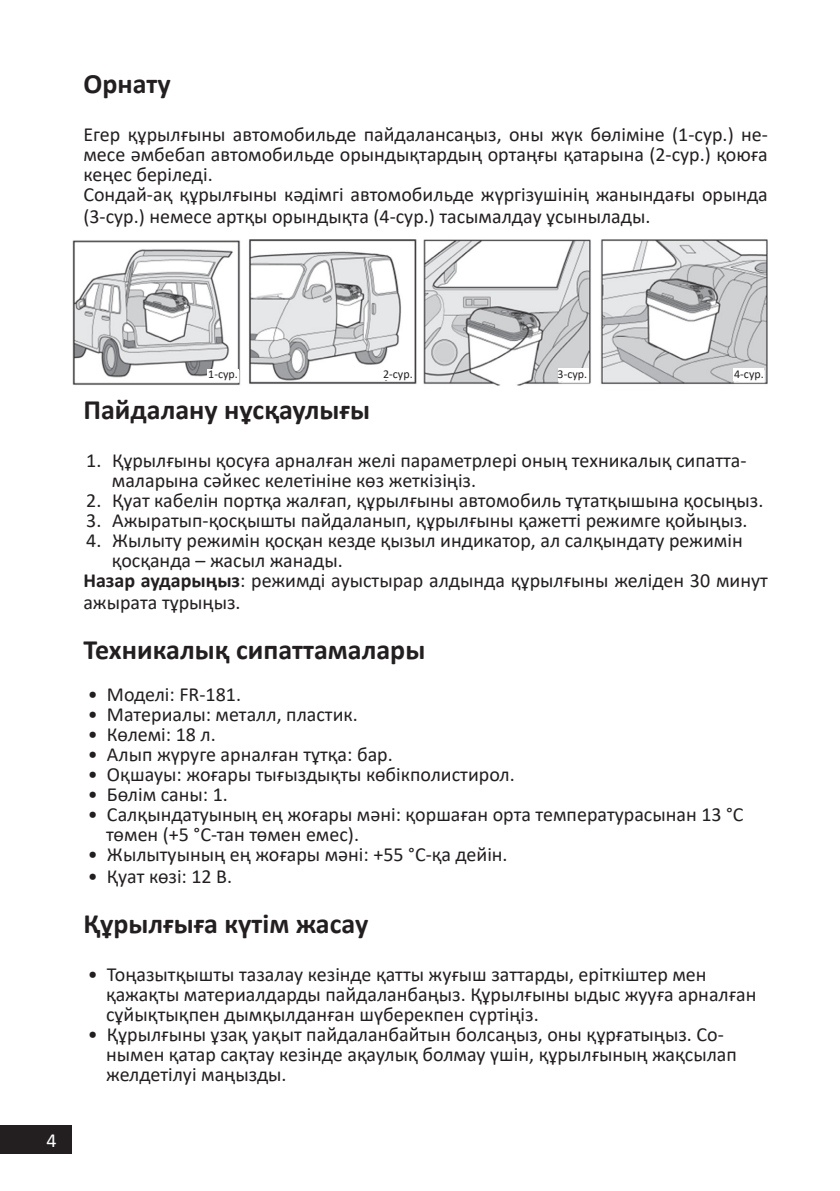
<style>
.page{position:relative;width:840px;height:1191px;background:#fff}
.page>*{position:absolute;margin:0;border:0;box-sizing:border-box;transform-origin:0 0}
.Заголовок_14{font:700 28px "Calibri";color:#231f20}
.t1{font:20px/20px "Calibri";color:#231f20}
.t2{font:20px "Calibri";color:#fff}
.t3{font:12px "Calibri";color:#231f20}
.s1{font-weight:700}
</style>
<div class="page">
<div style="left:0;top:1125px;width:72px;height:29px;background:#231f20"></div>
<img style="left:72px;top:240px;width:695px;height:146px">
<img style="left:208px;top:369px;width:30px;height:12px">
<img style="left:383px;top:367px;width:30px;height:12px">
<img style="left:558px;top:368px;width:30px;height:13px">
<img style="left:733px;top:368px;width:30px;height:13px">
<p class="Заголовок_14" style="left:83px;top:64px;width:89px">Орнату</p>
<p class="t1" style="left:83px;top:124px;width:685px;text-align:justify">Егер құрылғыны автомобильде пайдалансаңыз, оны жүк бөліміне (1-сур.) не&shy;месе әмбебап автомобильде орындықтардың ортаңғы қатарына (2-сур.) қоюға кеңес беріледі.</p>
<p class="t1" style="left:83px;top:183px;width:685px;line-height:22px">Сондай-ақ құрылғыны кәдімгі автомобильде жүргізушінің жанындағы орында (3-сур.) немесе артқы орындықта (4-сур.) тасымалдау ұсынылады.</p>
<p class="t2" style="left:47px;top:1127px;width:12px">4</p>
<p class="t3" style="left:208px;top:366px;width:31px">1-сур.</p>
<p class="t3" style="left:383px;top:365px;width:31px">2-сур.</p>
<p class="t3" style="left:557px;top:365px;width:31px">3-сур.</p>
<p class="t3" style="left:733px;top:365px;width:31px">4-сур.</p>
<p class="Заголовок_14" style="left:83px;top:390px;width:288px">Пайдалану нұсқаулығы</p>
<p class="t1" style="left:112px;top:450px;width:636px;text-indent:-26px">1. Құрылғыны қосуға арналған желі параметрлері оның техникалық сипатта&shy;маларына сәйкес келетініне көз жеткізіңіз.</p>
<p class="t1" style="left:86px;top:490px;width:678px">2. Қуат кабелін портқа жалғап, құрылғыны автомобиль тұтатқышына қосыңыз.</p>
<p class="t1" style="left:86px;top:510px;width:662px">3. Ажыратып-қосқышты пайдаланып, құрылғыны қажетті режимге қойыңыз.</p>
<p class="t1" style="left:112px;top:530px;width:632px;text-indent:-26px">4. Жылыту режимін қосқан кезде қызыл индикатор, ал салқындату режимін қосқанда – жасыл жанады.</p>
<p class="t1" style="left:83px;top:569px;width:685px;line-height:22px"><span class="s1">Назар аударыңыз</span>: режимді ауыстырар алдында құрылғыны желіден 30 минут ажырата тұрыңыз.</p>
<p class="Заголовок_14" style="left:83px;top:630px;width:343px">Техникалық сипаттамалары</p>
<p class="t1" style="left:88px;top:684px;width:154px">• Моделі: FR-181.</p>
<p class="t1" style="left:88px;top:704px;width:271px">• Материалы: металл, пластик.</p>
<p class="t1" style="left:88px;top:724px;width:129px">• Көлемі: 18 л.</p>
<p class="t1" style="left:88px;top:744px;width:306px">• Алып жүруге арналған тұтқа: бар.</p>
<p class="t1" style="left:88px;top:764px;width:428px">• Оқшауы: жоғары тығыздықты көбікполистирол.</p>
<p class="t1" style="left:88px;top:784px;width:141px">• Бөлім саны: 1.</p>
<p class="t1" style="left:106px;top:804px;width:638px;text-indent:-18px">• Салқындатуының ең жоғары мәні: қоршаған орта температурасынан 13 °C төмен (+5 °C-тан төмен емес).</p>
<p class="t1" style="left:88px;top:844px;width:421px">• Жылытуының ең жоғары мәні: +55 °C-қа дейін.</p>
<p class="t1" style="left:88px;top:866px;width:146px">• Қуат көзі: 12 В.</p>
<p class="Заголовок_14" style="left:83px;top:904px;width:286px">Құрылғыға күтім жасау</p>
<p class="t1" style="left:106px;top:964px;width:651px;text-indent:-18px">• Тоңазытқышты тазалау кезінде қатты жуғыш заттарды, еріткіштер мен қажақты материалдарды пайдаланбаңыз. Құрылғыны ыдыс жууға арналған сұйықтықпен дымқылданған шүберекпен сүртіңіз.</p>
<p class="t1" style="left:106px;top:1024px;width:632px;text-indent:-18px">• Құрылғыны ұзақ уақыт пайдаланбайтын болсаңыз, оны құрғатыңыз. Со&shy;нымен қатар сақтау кезінде ақаулық болмау үшін, құрылғының жақсылап желдетілуі маңызды.</p>
</div>
